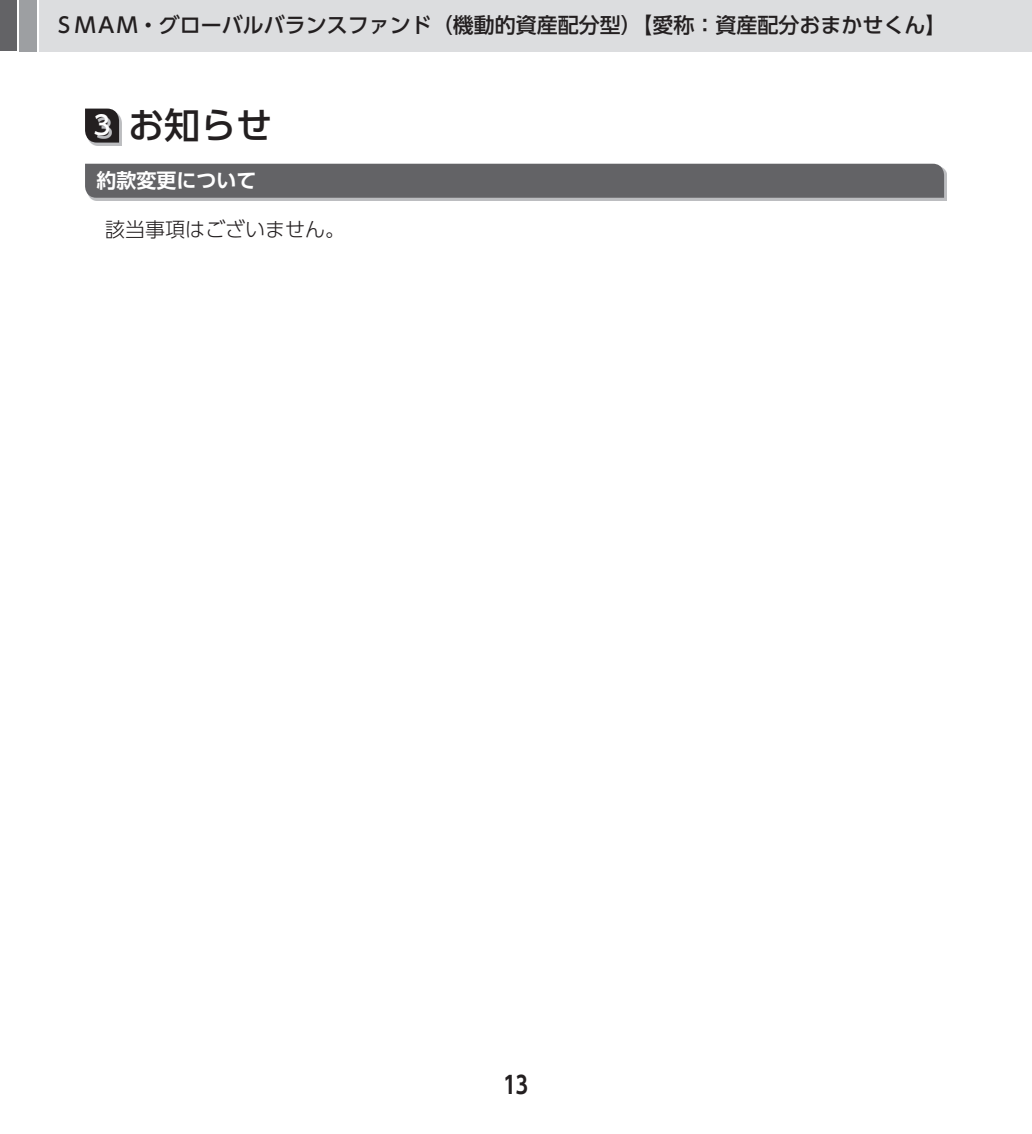
<style>
.page{position:relative;width:1032px;height:1134px;background:#fff}
.page>*{position:absolute;margin:0;border:0;box-sizing:border-box;transform-origin:0 0}
.t1{font:500 36px "UD Shin Go Pro";color:#231f20}
.t2{font:700 24px "UD Shin Go Pro De";color:#231f20}
.t3{font:500 21px "UD Shin Go Pro";color:#231f20}
.t4{font:300 20px "UD Shin Go Pro";color:#231f20}
.t5{font:700 20px "UD Shin Go Pro De";color:#fff}
.s1{font-size:26px;color:#fff}
</style>
<div class="page">
<div style="left:0;top:0;width:17px;height:51px;background:#636366"></div>
<div style="left:20px;top:0;width:17px;height:51px;background:#9d9fa2"></div>
<div style="left:40px;top:0;width:992px;height:51px;background:#dcdddf"></div>
<div style="left:88px;top:111px;width:34px;height:34px;background:#bcbdc0"></div>
<svg style="left:85px;top:109px;width:34px;height:34px"></svg>
<svg style="left:97px;top:117px;width:15px;height:22px"></svg>
<div style="left:88px;top:166px;width:859px;height:35px;background:#bcbdc0"></div>
<div style="left:85px;top:164px;width:859px;height:34px;background:#636366"></div>
<p class="t3" style="left:54px;top:8px;width:894px">ＳＭＡＭ・グローバルバランスファンド（機動的資産配分型）【愛称：資産配分おまかせくん】</p>
<h1 class="t1" style="left:93px;top:97px;width:180px"><span class="s1">3</span> お知らせ</h1>
<p class="t5" style="left:96px;top:164px;width:161px">約款変更について</p>
<p class="t4" style="left:105px;top:213px;width:241px">該当事項はございません。</p>
<p class="t2" style="left:504px;top:1065px;width:26px">13</p>
</div>
